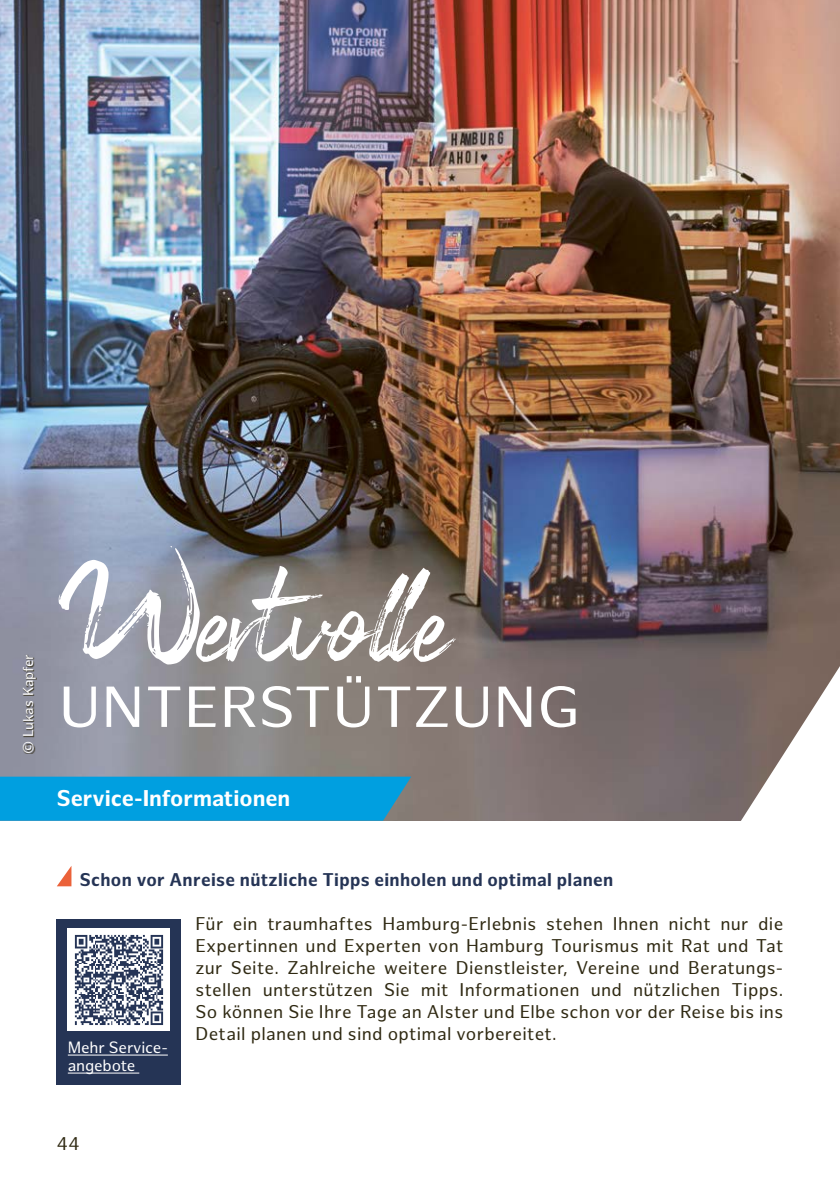
<style>
.page{position:relative;width:840px;height:1191px;background:#fff}
.page>*{position:absolute;margin:0;border:0;box-sizing:border-box;transform-origin:0 0}
.t1{font:104.4px "Black Vosten";letter-spacing:.005em;color:#fff;scale:1.05 1}
.t2{font:56.4px "Hamburg Sans";letter-spacing:.01em;color:#fff;scale:1.06 1}
.t3{font:700 22.2px "Hamburg Sans";color:#fff}
.t4{font:18px/22px "Hamburg Sans";letter-spacing:.015em;color:#2f2912;text-align:justify}
.t5{font:700 18px "Hamburg Sans";letter-spacing:.02em;color:#253455}
.t6{font:16px/18px "Hamburg Sans";letter-spacing:-.01em;color:#fff}
.t7{font:14px "Hamburg Sans";letter-spacing:-.02em;color:#fff}
</style>
<div class="page">
<img style="left:0;top:0;width:839px;height:820px">
<div style="left:23px;top:654px;width:14px;height:100px;background:#2f2912;opacity:.75"></div>
<div style="left:0;top:776px;width:411px;height:44px;background:#009fe0"></div>
<svg style="left:57px;top:866px;width:14px;height:20px"></svg>
<svg style="left:735px;top:666px;width:104px;height:155px"></svg>
<div style="left:56px;top:918px;width:125px;height:166px;background:#253455"></div>
<hr style="left:68px;top:1054px;width:100px;height:1px;background:#fff">
<hr style="left:68px;top:1072px;width:71px;height:1px;background:#fff">
<div style="left:68px;top:928px;width:102px;height:102px;background:#fff"></div>
<img style="left:74px;top:934px;width:90px;height:91px">
<p class="t7" style="left:20px;top:754px;width:102px;rotate:-90deg">© Lukas Kapfer</p>
<p class="t1" style="left:58px;top:564px;width:372px">Wertvolle</p>
<p class="t2" style="left:59px;top:674px;width:493px">UNTERSTÜTZUNG</p>
<p class="t3" style="left:57px;top:785px;width:235px">Service-Informationen</p>
<p class="t5" style="left:80px;top:869px;width:534px">Schon vor Anreise nützliche Tipps einholen und optimal planen</p>
<p class="t6" style="left:68px;top:1039px;width:101px">Mehr Service&shy;angebote</p>
<p class="t4" style="left:57px;top:1133px;width:24px">44</p>
<p class="t4" style="left:195px;top:913px;width:589px">Für ein traumhaftes Hamburg-Erlebnis stehen Ihnen nicht nur die Expertinnen und Experten von Hamburg Tourismus mit Rat und Tat zur Seite. Zahlreiche weitere Dienstleister, Vereine und Beratungs&shy;stellen unterstützen Sie mit Informationen und nützlichen Tipps.<br>So können Sie Ihre Tage an Alster und Elbe schon vor der Reise bis ins Detail planen und sind optimal vorbereitet.</p>
</div>
